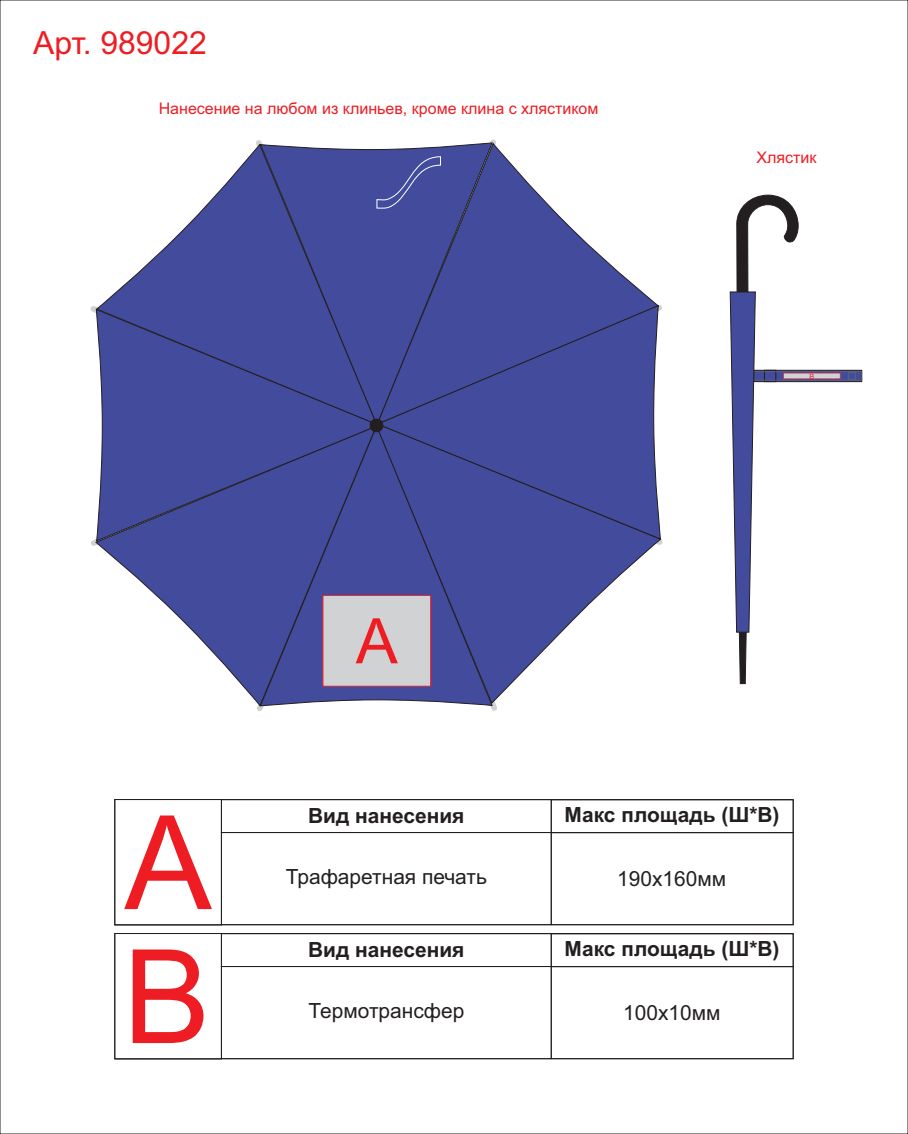
<style>
.page{position:relative;width:908px;height:1134px;background:#fff}
.page>*{position:absolute;margin:0;border:0;box-sizing:border-box;transform-origin:0 0}
.t1{font:130.66px "Arial";color:#ee1d23}
.t2{font:62.84px "Arial";color:#ee1d23}
.t3{font:31.88px "Arial";color:#ee1d23}
.t4{font:700 20.9px "Arial";color:#231f20}
.t5{font:20.9px "Arial";color:#231f20}
.t6{font:16px "Arial";color:#ee1d23}
.t7{font:7.16px "Arial";color:#ee1d23}
</style>
<div class="page">
<svg style="left:90px;top:139px;width:573px;height:572px"></svg>
<div style="left:221px;top:799px;width:330px;height:34px;border:1px solid #231f20"></div>
<div style="left:221px;top:832px;width:330px;height:93px;border:1px solid #231f20"></div>
<div style="left:551px;top:832px;width:242px;height:93px;border:1px solid #231f20"></div>
<div style="left:551px;top:800px;width:242px;height:33px;border:1px solid #231f20"></div>
<div style="left:115px;top:799px;width:106px;height:126px;border:1px solid #231f20"></div>
<div style="left:221px;top:933px;width:330px;height:34px;border:1px solid #231f20"></div>
<div style="left:221px;top:966px;width:330px;height:93px;border:1px solid #231f20"></div>
<div style="left:551px;top:966px;width:242px;height:93px;border:1px solid #231f20"></div>
<div style="left:551px;top:934px;width:242px;height:33px;border:1px solid #231f20"></div>
<div style="left:115px;top:933px;width:106px;height:126px;border:1px solid #231f20"></div>
<svg style="left:729px;top:195px;width:132px;height:489px"></svg>
<h3 class="t3" style="left:33px;top:31px;width:175px">Арт. 989022</h3>
<p class="t6" style="left:159px;top:102px;width:441px">Нанесение на любом из клиньев, кроме клина с хлястиком</p>
<h2 class="t2" style="left:355px;top:617px;width:43px">A</h2>
<p class="t6" style="left:756px;top:151px;width:61px">Хлястик</p>
<p class="t7" style="left:809px;top:373px;width:6px">B</p>
<h1 class="t1" style="left:124px;top:814px;width:89px">A</h1>
<p class="t4" style="left:308px;top:808px;width:158px">Вид нанесения</p>
<p class="t4" style="left:564px;top:806px;width:216px">Макс площадь (Ш*В)</p>
<p class="t5" style="left:286px;top:869px;width:202px">Трафаретная печать</p>
<p class="t5" style="left:617px;top:871px;width:110px">190х160мм</p>
<h1 class="t1" style="left:123px;top:948px;width:89px">B</h1>
<p class="t4" style="left:308px;top:942px;width:158px">Вид нанесения</p>
<p class="t4" style="left:564px;top:940px;width:216px">Макс площадь (Ш*В)</p>
<p class="t5" style="left:308px;top:1003px;width:157px">Термотрансфер</p>
<p class="t5" style="left:622px;top:1005px;width:99px">100х10мм</p>
</div>
